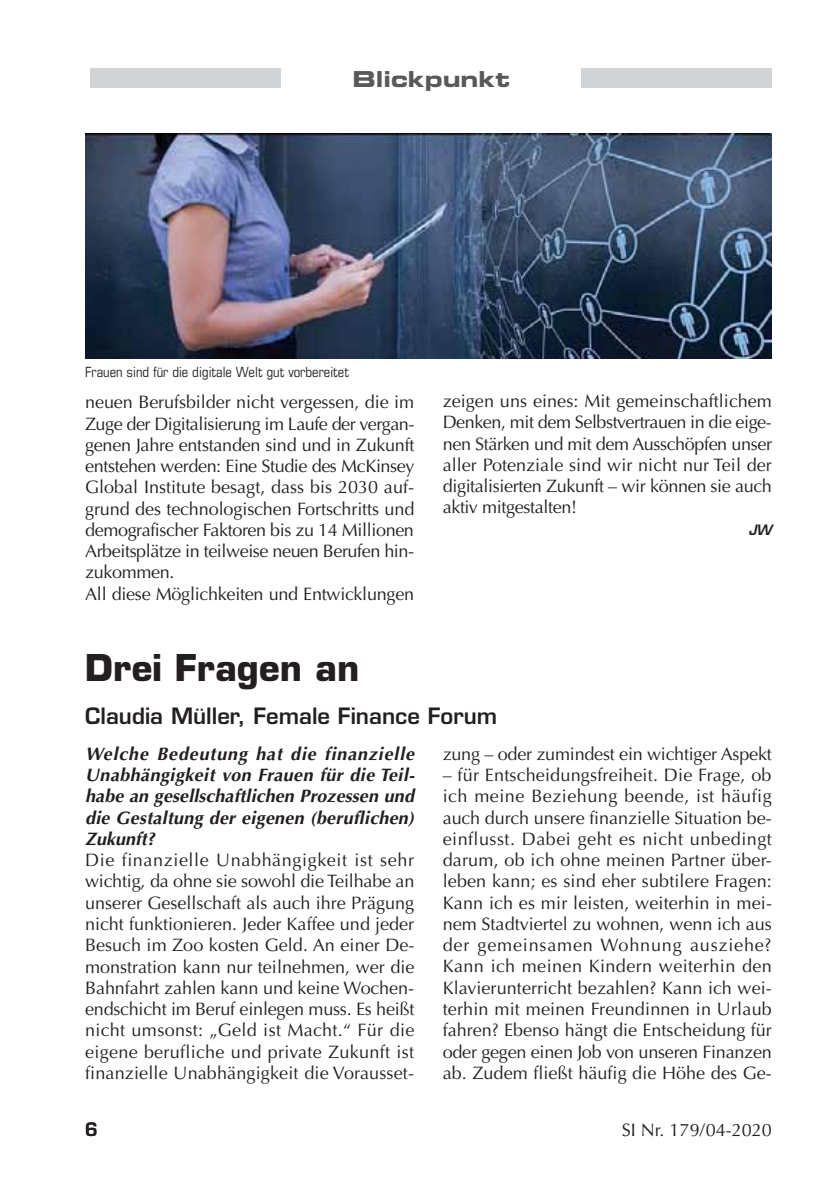
<style>
.page{position:relative;width:840px;height:1191px;background:#fff}
.page>*{position:absolute;margin:0;border:0;box-sizing:border-box;transform-origin:0 0}
.t1{font:700 36px "Eurostile";color:#231f20}
.t2{font:600 22px "Eurostile";color:#231f20}
.t3{font:22px "Eurostile Bold Extended Two";color:#58595b}
.t4{font:18px/21.2px "Optima";letter-spacing:-.015em;color:#231f20;text-align:justify}
.t5{font:italic 700 18px/21.2px "Optima";letter-spacing:.015em;color:#231f20;text-align:justify}
.t6{font:600 18px "Eurostile";color:#231f20}
.t7{font:condensed 14px "Eurostile";color:#231f20}
.t8{font:italic 600 14px "Eurostile";color:#231f20}
</style>
<div class="page">
<div style="left:581px;top:68px;width:190px;height:20px;background:#d1d3d4"></div>
<div style="left:91px;top:68px;width:190px;height:20px;background:#d1d3d4"></div>
<img style="left:85px;top:133px;width:686px;height:225px">
<p class="t3" style="left:352px;top:71px;width:159px">Blickpunkt</p>
<p class="t7" style="left:85px;top:367px;width:265px">Frauen sind für die digitale Welt gut vorbereitet</p>
<p class="t4" style="left:85px;top:393px;width:331px;text-align:left">neuen Berufsbilder nicht vergessen, die im Zuge der Digitalisierung im Laufe der vergan&shy;genen Jahre entstanden sind und in Zukunft entstehen werden: Eine Studie des McKinsey Global Institute besagt, dass bis 2030 auf&shy;grund des technologischen Fortschritts und demografischer Faktoren bis zu 14 Millionen Arbeitsplätze in teilweise neuen Berufen hin&shy;zukommen.<br>All diese Möglichkeiten und Entwicklungen</p>
<p class="t4" style="left:442px;top:392px;width:330px">zeigen uns eines: Mit gemeinschaftlichem Denken, mit dem Selbstvertrauen in die eige&shy;nen Stärken und mit dem Ausschöpfen unser aller Potenziale sind wir nicht nur Teil der digitalisierten Zukunft – wir können sie auch aktiv mitgestalten!</p>
<p class="t8" style="left:748px;top:524px;width:25px">JW</p>
<h1 class="t1" style="left:85px;top:654px;width:275px">Drei Fragen an</h1>
<p class="t2" style="left:85px;top:707px;width:413px">Claudia Müller, Female Finance Forum</p>
<p class="t5" style="left:85px;top:745px;width:331px">Welche Bedeutung hat die finanzielle Unabhängigkeit von Frauen für die Teil&shy;habe an gesellschaftlichen Prozessen und die Gestaltung der eigenen (beruflichen)<br>Zukunft?</p>
<p class="t4" style="left:85px;top:851px;width:330px">Die finanzielle Unabhängigkeit ist sehr wichtig, da ohne sie sowohl die Teilhabe an unserer Gesellschaft als auch ihre Prägung nicht funktionieren. Jeder Kaffee und jeder Besuch im Zoo kosten Geld. An einer De&shy;monstration kann nur teilnehmen, wer die Bahnfahrt zahlen kann und keine Wochen&shy;endschicht im Beruf einlegen muss. Es heißt nicht umsonst: „Geld ist Macht.“ Für die eigene berufliche und private Zukunft ist finanzielle Unabhängigkeit die Vorausset-</p>
<p class="t4" style="left:442px;top:745px;width:330px">zung – oder zumindest ein wichtiger Aspekt</p>
<p class="t4" style="left:442px;top:766px;width:330px">– für Entscheidungsfreiheit. Die Frage, ob ich meine Beziehung beende, ist häufig auch durch unsere finanzielle Situation be&shy;einflusst. Dabei geht es nicht unbedingt darum, ob ich ohne meinen Partner über&shy;leben kann; es sind eher subtilere Fragen:<br>Kann ich es mir leisten, weiterhin in mei&shy;nem Stadtviertel zu wohnen, wenn ich aus der gemeinsamen Wohnung ausziehe?<br>Kann ich meinen Kindern weiterhin den Klavierunterricht bezahlen? Kann ich wei&shy;terhin mit meinen Freundinnen in Urlaub fahren? Ebenso hängt die Entscheidung für oder gegen einen Job von unseren Finanzen ab. Zudem fließt häufig die Höhe des Ge-</p>
<p class="t6" style="left:85px;top:1122px;width:14px">6</p>
<p class="t4" style="left:621px;top:1121px;width:151px">SI Nr. 179/04-2020</p>
</div>
